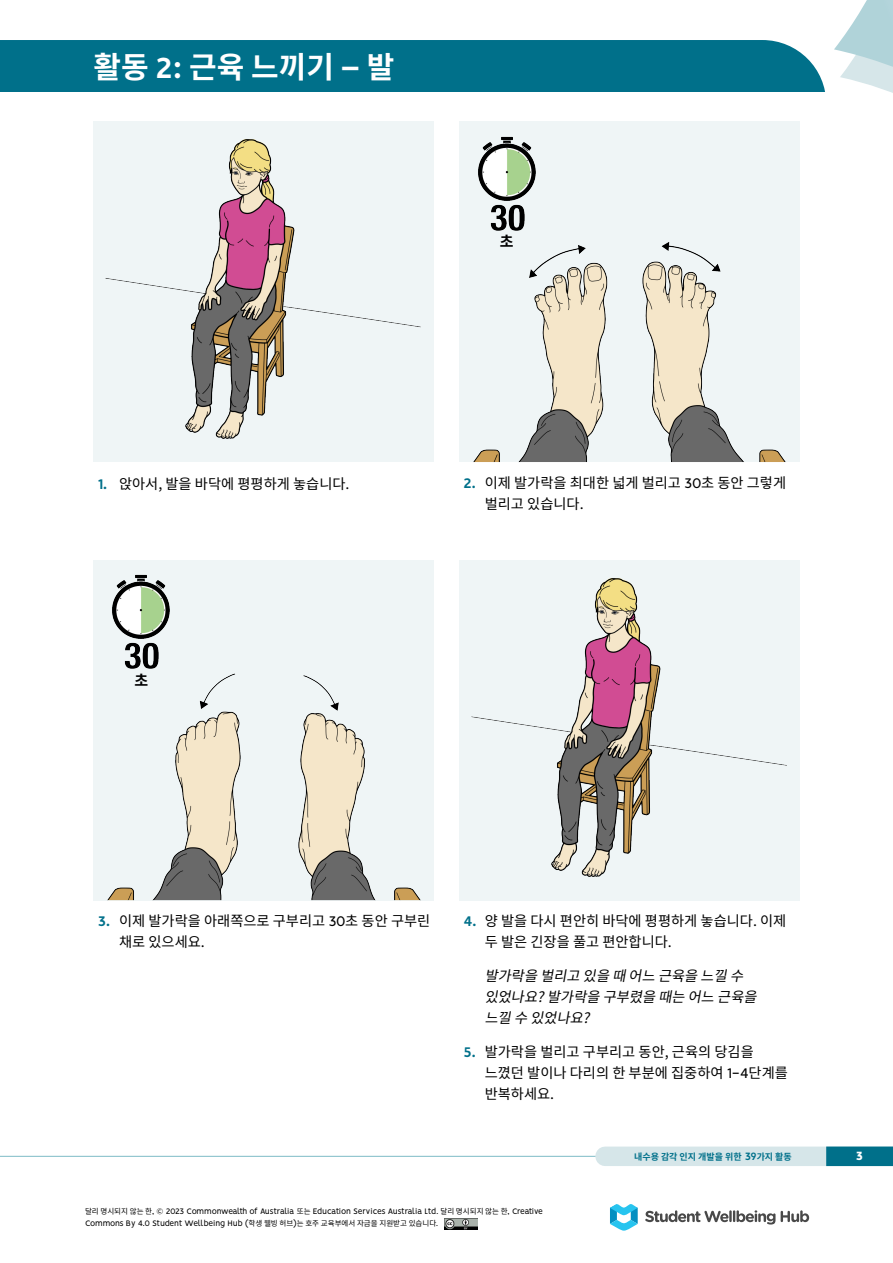
<style>
.page{position:relative;width:893px;height:1263px;background:#fff}
.page>*{position:absolute;margin:0;border:0;box-sizing:border-box;transform-origin:0 0}
.t1{font:700 30px "Noto Sans CJ Kkr";color:#fff}
.t2{font:700 15px "Noto Sans CJ Kkr";color:#000}
.t3{font:14.25px/21px "Noto Sans CJ Kkr";color:#000}
.t4{font:italic 14.25px/21px "Noto Sans CJ Kkr";color:#000}
.t5{font:800 13.5px "Vision";color:#fff}
.t6{font:9px/12px "Vision";letter-spacing:-.03em;color:#000}
.t7{font:700 9px "Noto Sans CJ Kkr";color:#00708a}
.s1{font-family:"Vision";font-size:33px}
.s2{font-family:"Vision";font-weight:700;font-size:15.75px;color:#00708a}
.s3{font-family:"Vision";font-size:15.75px}
.s4{font-family:"Vision";font-size:12px}
.s5{font-family:"Noto Sans CJ Kkr";font-size:7.5px}
</style>
<div class="page">
<div style="left:0;top:40px;width:826px;height:51px;background:#00708a"></div>
<svg style="left:834px;top:0;width:59px;height:93px"></svg>
<hr style="left:0;top:1156px;width:893px;height:1px;background:#7ebcc6">
<div style="left:605px;top:1146px;width:288px;height:20px;background:#d6e6e9"></div>
<div style="left:826px;top:1146px;width:67px;height:20px;background:#00708a"></div>
<img style="left:445px;top:1218px;width:32px;height:11px">
<svg style="left:610px;top:1204px;width:28px;height:27px"></svg>
<svg style="left:645px;top:1210px;width:130px;height:14px"></svg>
<svg style="left:781px;top:1210px;width:28px;height:12px"></svg>
<div style="left:94px;top:122px;width:340px;height:340px;background:#eff5f6"></div>
<img style="left:105px;top:139px;width:316px;height:300px">
<div style="left:459px;top:122px;width:340px;height:340px;background:#eff5f6"></div>
<img style="left:473px;top:242px;width:313px;height:220px">
<img style="left:473px;top:136px;width:77px;height:131px">
<div style="left:94px;top:560px;width:340px;height:340px;background:#eff5f6"></div>
<img style="left:107px;top:673px;width:314px;height:227px">
<img style="left:107px;top:574px;width:77px;height:131px">
<div style="left:459px;top:560px;width:340px;height:340px;background:#eff5f6"></div>
<img style="left:471px;top:578px;width:316px;height:299px">
<div style="left:478px;top:231px;width:57px;height:20px;background:#eff5f6"></div>
<div style="left:113px;top:669px;width:57px;height:20px;background:#eff5f6"></div>
<h1 class="t1" style="left:94px;top:50px;width:302px">활동 <span class="s1">2:</span> 근육 느끼기 <span class="s1">–</span> 발</h1>
<p class="t2" style="left:500px;top:233px;width:15px">초</p>
<p class="t3" style="left:98px;top:473px;width:253px"><span class="s2">1.</span> 앉아서, 발을 바닥에 평평하게 놓습니다.</p>
<p class="t2" style="left:134px;top:672px;width:15px">초</p>
<p class="t3" style="left:485px;top:473px;width:303px;text-indent:-21px"><span class="s2">2.</span> 이제 발가락을 최대한 넓게 벌리고 <span class="s3">30</span>초 동안 그렇게 벌리고 있습니다.</p>
<p class="t3" style="left:119px;top:911px;width:313px;text-indent:-21px"><span class="s2">3.</span> 이제 발가락을 아래쪽으로 구부리고 <span class="s3">30</span>초 동안 구부린 채로 있으세요.</p>
<p class="t3" style="left:485px;top:911px;width:303px;text-indent:-21px"><span class="s2">4.</span> 양 발을 다시 편안히 바닥에 평평하게 놓습니다. 이제 두 발은 긴장을 풀고 편안합니다.</p>
<p class="t4" style="left:485px;top:966px;width:280px">발가락을벌리고있을때어느근육을느낄수 있었나요?발가락을구부렸을때는어느근육을 느낄수있었나요?</p>
<p class="t3" style="left:485px;top:1041px;width:305px;text-indent:-21px"><span class="s2">5.</span> 발가락을 벌리고 구부리고 동안, 근육의 당김을 느꼈던 발이나 다리의 한 부분에 집중하여 <span class="s3">1-4</span>단계를 반복하세요.</p>
<p class="t7" style="left:634px;top:1152px;width:159px">내수용 감각 인지 개발을 위한 <span class="s4">39</span>가지 활동</p>
<p class="t5" style="left:856px;top:1148px;width:9px">3</p>
<p class="t6" style="left:85px;top:1206px;width:459px"><span class="s5">달리 명시되지 않는 한</span>, © 2023 Commonwealth of Australia <span class="s5">또는</span> Education Services Australia Ltd. <span class="s5">달리 명시되지 않는 한</span>, Creative<br>Commons By 4.0 Student Wellbeing Hub (<span class="s5">학생 웰빙 허브</span>)<span class="s5">는 호주 교육부에서 자금을 지원받고 있습니다</span>.</p>
</div>
